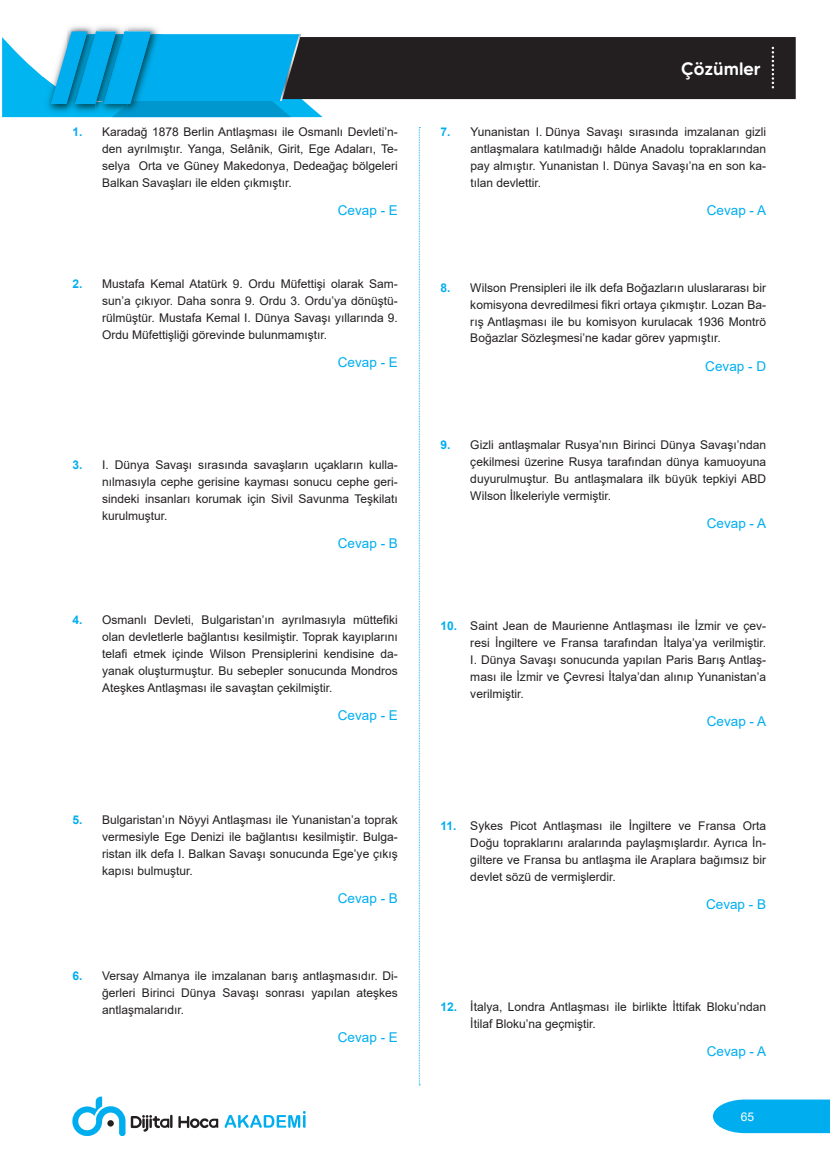
<style>
.page{position:relative;width:830px;height:1170px;background:#fff}
.page>*{position:absolute;margin:0;border:0;box-sizing:border-box;transform-origin:0 0}
.t1{font:500 18px "MADE Tommy Soft";color:#fff}
.CEVAP{font:13.5px "Arial";color:#00aeef}
.t2{font:12px/17px "Arial";color:#231f20;text-align:justify}
.t3{font:12px "Arial";color:#fff}
.s1{font-weight:700;color:#00aeef}
</style>
<div class="page">
<svg style="left:713px;top:1099px;width:116px;height:33px;background:#11b3f0"></svg>
<svg style="left:72px;top:1096px;width:53px;height:39px"></svg>
<svg style="left:107px;top:1119px;width:7px;height:7px"></svg>
<svg style="left:224px;top:1111px;width:81px;height:16px"></svg>
<svg style="left:178px;top:1116px;width:40px;height:12px"></svg>
<svg style="left:131px;top:1114px;width:41px;height:17px"></svg>
<svg style="left:418px;top:127px;width:2px;height:958px"></svg>
<div style="left:322px;top:37px;width:473px;height:62px;background:#231f20"></div>
<svg style="left:2px;top:26px;width:320px;height:91px;background:#2babda"></svg>
<svg style="left:771px;top:47px;width:2px;height:41px"></svg>
<p class="t2" style="left:102px;top:124px;width:297px;text-indent:-30px"><span class="s1">1.</span> Karadağ 1878 Berlin Antlaşması ile Osmanlı Devleti’n&shy;den ayrılmıştır. Yanga, Selânik, Girit, Ege Adaları, Te&shy;selya Orta ve Güney Makedonya, Dedeağaç bölgeleri Balkan Savaşları ile elden çıkmıştır.</p>
<p class="CEVAP" style="left:338px;top:201px;width:62px">Cevap - E</p>
<p class="t2" style="left:102px;top:275px;width:297px;text-indent:-30px"><span class="s1">2.</span> Mustafa Kemal Atatürk 9. Ordu Müfettişi olarak Sam&shy;sun’a çıkıyor. Daha sonra 9. Ordu 3. Ordu’ya dönüştü&shy;rülmüştür. Mustafa Kemal I. Dünya Savaşı yıllarında 9.<br>Ordu Müfettişliği görevinde bulunmamıştır.</p>
<p class="CEVAP" style="left:338px;top:353px;width:62px">Cevap - E</p>
<p class="t2" style="left:102px;top:456px;width:297px;text-indent:-30px"><span class="s1">3.</span> I. Dünya Savaşı sırasında savaşların uçakların kulla&shy;nılmasıyla cephe gerisine kayması sonucu cephe geri&shy;sindeki insanları korumak için Sivil Savunma Teşkilatı kurulmuştur.</p>
<p class="CEVAP" style="left:338px;top:533px;width:62px">Cevap - B</p>
<p class="t2" style="left:102px;top:611px;width:297px;text-indent:-30px"><span class="s1">4.</span> Osmanlı Devleti, Bulgaristan’ın ayrılmasıyla müttefiki olan devletlerle bağlantısı kesilmiştir. Toprak kayıplarını telafi etmek içinde Wilson Prensiplerini kendisine da&shy;yanak oluşturmuştur. Bu sebepler sonucunda Mondros Ateşkes Antlaşması ile savaştan çekilmiştir.</p>
<p class="CEVAP" style="left:338px;top:706px;width:62px">Cevap - E</p>
<p class="t2" style="left:102px;top:811px;width:297px;text-indent:-30px"><span class="s1">5.</span> Bulgaristan’ın Nöyyi Antlaşması ile Yunanistan’a toprak vermesiyle Ege Denizi ile bağlantısı kesilmiştir. Bulga&shy;ristan ilk defa I. Balkan Savaşı sonucunda Ege’ye çıkış kapısı bulmuştur.</p>
<p class="CEVAP" style="left:338px;top:889px;width:62px">Cevap - B</p>
<p class="t2" style="left:102px;top:966px;width:297px;text-indent:-30px"><span class="s1">6.</span> Versay Almanya ile imzalanan barış antlaşmasıdır. Di&shy;ğerleri Birinci Dünya Savaşı sonrası yapılan ateşkes antlaşmalarıdır.</p>
<p class="CEVAP" style="left:338px;top:1027px;width:62px">Cevap - E</p>
<h1 class="t1" style="left:680px;top:57px;width:81px">Çözümler</h1>
<p class="t2" style="left:470px;top:124px;width:297px;text-indent:-30px"><span class="s1">7.</span> Yunanistan I. Dünya Savaşı sırasında imzalanan gizli antlaşmalara katılmadığı hâlde Anadolu topraklarından pay almıştır. Yunanistan I. Dünya Savaşı’na en son ka&shy;tılan devlettir.</p>
<p class="CEVAP" style="left:706px;top:201px;width:61px">Cevap - A</p>
<p class="t2" style="left:470px;top:279px;width:297px;text-indent:-30px"><span class="s1">8.</span> Wilson Prensipleri ile ilk defa Boğazların uluslararası bir komisyona devredilmesi fikri ortaya çıkmıştır. Lozan Ba&shy;rış Antlaşması ile bu komisyon kurulacak 1936 Montrö Boğazlar Sözleşmesi’ne kadar görev yapmıştır.</p>
<p class="CEVAP" style="left:705px;top:356px;width:62px">Cevap - D</p>
<p class="t2" style="left:470px;top:436px;width:297px;text-indent:-30px"><span class="s1">9.</span> Gizli antlaşmalar Rusya’nın Birinci Dünya Savaşı’ndan çekilmesi üzerine Rusya tarafından dünya kamuoyuna duyurulmuştur. Bu antlaşmalara ilk büyük tepkiyi ABD Wilson İlkeleriyle vermiştir.</p>
<p class="CEVAP" style="left:706px;top:514px;width:61px">Cevap - A</p>
<p class="t2" style="left:470px;top:617px;width:297px;text-indent:-30px"><span class="s1">10.</span> Saint Jean de Maurienne Antlaşması ile İzmir ve çev&shy;resi İngiltere ve Fransa tarafından İtalya’ya verilmiştir.<br>I. Dünya Savaşı sonucunda yapılan Paris Barış Antlaş&shy;ması ile İzmir ve Çevresi İtalya’dan alınıp Yunanistan’a verilmiştir.</p>
<p class="CEVAP" style="left:706px;top:712px;width:61px">Cevap - A</p>
<p class="t2" style="left:470px;top:817px;width:297px;text-indent:-30px"><span class="s1">11.</span> Sykes Picot Antlaşması ile İngiltere ve Fransa Orta Doğu topraklarını aralarında paylaşmışlardır. Ayrıca İn&shy;giltere ve Fransa bu antlaşma ile Araplara bağımsız bir devlet sözü de vermişlerdir.</p>
<p class="CEVAP" style="left:705px;top:895px;width:62px">Cevap - B</p>
<p class="t2" style="left:470px;top:998px;width:297px;text-indent:-30px"><span class="s1">12.</span> İtalya, Londra Antlaşması ile birlikte İttifak Bloku’ndan<br>İtilaf Bloku’na geçmiştir.</p>
<p class="CEVAP" style="left:706px;top:1041px;width:61px">Cevap - A</p>
<p class="t3" style="left:740px;top:1108px;width:15px">65</p>
</div>
